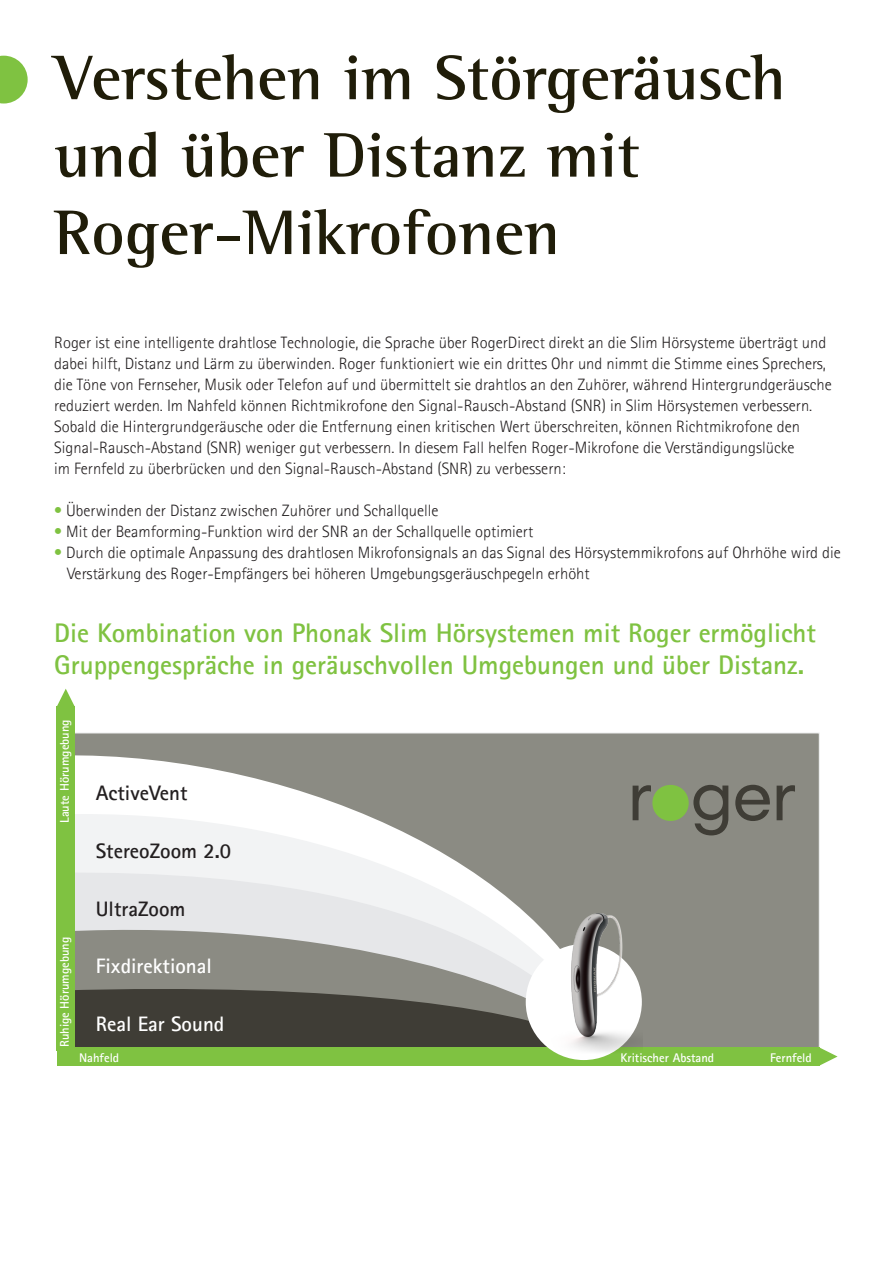
<style>
.page{position:relative;width:893px;height:1263px;background:#fff}
.page>*{position:absolute;margin:0;border:0;box-sizing:border-box;transform-origin:0 0}
.t1{font:700 64.5px/77.4px "Rotis Semifor Phonak";color:#201d09}
.t2{font:700 27px/31.5px "Rotis Sansfor Phonak";color:#7fc241}
.t3{font:700 21px "Rotis Sansfor Phonak";color:#231f20}
.t4{font:700 21px "Rotis Sansfor Phonak";color:#fff}
.t5{font:300 16.5px/21px "Rotis Sansfor Phonak";color:#231f20}
.t6{font:700 12.6px "Rotis Sansfor Phonak";color:#fff}
.s1{color:#7fc241}
</style>
<div class="page">
<div style="left:69px;top:733px;width:751px;height:315px;background:#8b8b83"></div>
<svg style="left:693px;top:785px;width:35px;height:50px"></svg>
<svg style="left:735px;top:785px;width:35px;height:36px"></svg>
<svg style="left:777px;top:785px;width:18px;height:35px"></svg>
<svg style="left:633px;top:785px;width:18px;height:35px"></svg>
<div style="left:652px;top:785px;width:37px;height:36px;background:#7fc241;border-radius:50%"></div>
<svg style="left:75px;top:755px;width:273px;height:53px;fill:#fff"></svg>
<svg style="left:75px;top:808px;width:396px;height:63px;background:#e8e9e8"></svg>
<svg style="left:75px;top:871px;width:441px;height:47px;background:#e9eaeb"></svg>
<svg style="left:75px;top:918px;width:441px;height:64px"></svg>
<svg style="left:75px;top:982px;width:441px;height:65px"></svg>
<div style="left:57px;top:707px;width:18px;height:344px;background:#7fc241"></div>
<svg style="left:57px;top:689px;width:18px;height:18px"></svg>
<div style="left:57px;top:1047px;width:762px;height:18px;background:#7fc241"></div>
<svg style="left:819px;top:1047px;width:18px;height:18px"></svg>
<img style="left:516px;top:905px;width:126px;height:153px">
<svg style="left:0;top:56px;width:28px;height:48px"></svg>
<h1 class="t1" style="left:54px;top:39px;width:733px">Verstehen im Störgeräusch und über Distanz mit<br>Roger-Mikrofonen</h1>
<p class="t5" style="left:54px;top:332px;width:779px">Roger ist eine intelligente drahtlose Technologie, die Sprache über RogerDirect direkt an die Slim Hörsysteme überträgt und dabei hilft, Distanz und Lärm zu überwinden. Roger funktioniert wie ein drittes Ohr und nimmt die Stimme eines Sprechers, die Töne von Fernseher, Musik oder Telefon auf und übermittelt sie drahtlos an den Zuhörer, während Hintergrundgeräusche reduziert werden. Im Nahfeld können Richtmikrofone den Signal-Rausch-Abstand (SNR) in Slim Hörsystemen verbessern.<br>Sobald die Hintergrundgeräusche oder die Entfernung einen kritischen Wert überschreiten, können Richtmikrofone den Signal-Rausch-Abstand (SNR) weniger gut verbessern. In diesem Fall helfen Roger-Mikrofone die Verständigungslücke<br>im Fernfeld zu überbrücken und den Signal-Rausch-Abstand (SNR) zu verbessern:</p>
<p class="t5" style="left:54px;top:500px;width:386px"><span class="s1">•</span> Überwinden der Distanz zwischen Zuhörer und Schallquelle</p>
<p class="t5" style="left:54px;top:521px;width:481px"><span class="s1">•</span> Mit der Beamforming-Funktion wird der SNR an der Schallquelle optimiert</p>
<p class="t5" style="left:67px;top:542px;width:775px;text-indent:-13px"><span class="s1">•</span> Durch die optimale Anpassung des drahtlosen Mikrofonsignals an das Signal des Hörsystemmikrofons auf Ohrhöhe wird die<br>Verstärkung des Roger-Empfängers bei höheren Umgebungsgeräuschpegeln erhöht</p>
<h2 class="t2" style="left:54px;top:617px;width:763px">Die Kombination von Phonak Slim Hörsystemen mit Roger ermöglicht<br>Gruppengespräche in geräuschvollen Umgebungen und über Distanz.</h2>
<p class="t6" style="left:57px;top:823px;width:105px;rotate:-90deg">Laute Hörumgebung</p>
<p class="t3" style="left:96px;top:780px;width:93px">ActiveVent</p>
<p class="t3" style="left:96px;top:837px;width:137px">StereoZoom 2.0</p>
<p class="t3" style="left:96px;top:895px;width:91px">UltraZoom</p>
<p class="t6" style="left:57px;top:1047px;width:112px;rotate:-90deg">Ruhige Hörumgebung</p>
<p class="t4" style="left:96px;top:953px;width:118px">Fixdirektional</p>
<p class="t4" style="left:96px;top:1011px;width:130px">Real Ear Sound</p>
<p class="t6" style="left:79px;top:1050px;width:42px">Nahfeld</p>
<p class="t6" style="left:620px;top:1050px;width:95px">Kritischer Abstand</p>
<p class="t6" style="left:770px;top:1050px;width:43px">Fernfeld</p>
</div>
